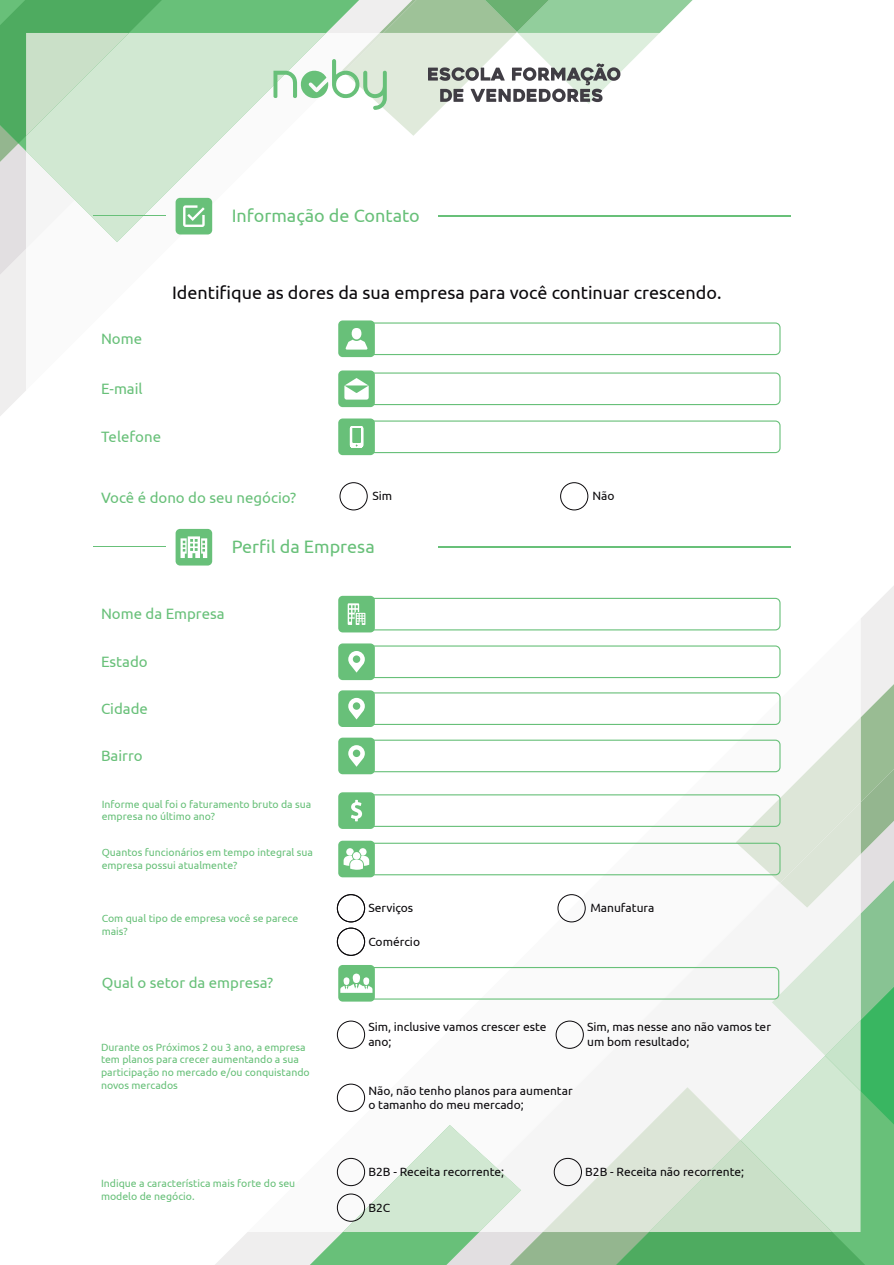
<style>
.page{position:relative;width:894px;height:1265px;background:#fff}
.page>*{position:absolute;margin:0;border:0;box-sizing:border-box;transform-origin:0 0}
.t1{font:18px "Ubuntu";color:#0b090c}
.t2{font:18px "Ubuntu";color:#68c079}
.t3{font:15px "Ubuntu";color:#68c079}
.t4{font:12px/14.4px "Ubuntu";color:#0b090c}
.t5{font:10.5px/12.6px "Ubuntu";color:#68c079}
</style>
<div class="page">
<svg style="left:0;top:275px;width:26px;height:141px;background:#f0efef"></svg>
<div style="left:162px;top:0;width:111px;height:33px;background:#68c079"></div>
<svg style="left:162px;top:33px;width:111px;height:202px;fill:#d1e8d2"></svg>
<svg style="left:0;top:0;width:162px;height:275px"></svg>
<svg style="left:273px;top:0;width:420px;height:136px"></svg>
<div style="left:176px;top:198px;width:36px;height:36px;background:#68c079;border-radius:4px"></div>
<svg style="left:183px;top:205px;width:22px;height:22px"></svg>
<hr style="left:438px;top:215px;width:353px;height:1px;background:#68c079">
<hr style="left:93px;top:215px;width:73px;height:1px;background:#68c079">
<div style="left:176px;top:529px;width:36px;height:36px;background:#68c079;border-radius:4px"></div>
<svg style="left:181px;top:536px;width:26px;height:22px"></svg>
<hr style="left:438px;top:546px;width:353px;height:1px;background:#68c079">
<hr style="left:93px;top:546px;width:73px;height:1px;background:#68c079">
<div style="left:341px;top:598px;width:440px;height:32px;border:1px solid #68c079;border-radius:5px"></div>
<div style="left:341px;top:645px;width:440px;height:33px;border:1px solid #68c079;border-radius:5px"></div>
<div style="left:338px;top:596px;width:37px;height:36px;background:#68c079;border-radius:4px"></div>
<svg style="left:348px;top:603px;width:17px;height:22px"></svg>
<div style="left:338px;top:643px;width:37px;height:37px;background:#68c079;border-radius:4px"></div>
<svg style="left:348px;top:651px;width:17px;height:21px"></svg>
<svg style="left:310px;top:684px;width:584px;height:580px"></svg>
<div style="left:341px;top:322px;width:440px;height:33px;border:1px solid #68c079;border-radius:5px"></div>
<div style="left:341px;top:372px;width:440px;height:33px;border:1px solid #68c079;border-radius:5px"></div>
<div style="left:341px;top:420px;width:440px;height:33px;border:1px solid #68c079;border-radius:5px"></div>
<div style="left:338px;top:320px;width:37px;height:37px;background:#68c079;border-radius:4px"></div>
<div style="left:352px;top:328px;width:9px;height:11px;background:#fff;border-radius:50%"></div>
<svg style="left:346px;top:340px;width:22px;height:9px"></svg>
<div style="left:338px;top:370px;width:37px;height:37px;background:#68c079;border-radius:4px"></div>
<svg style="left:344px;top:378px;width:25px;height:21px"></svg>
<div style="left:338px;top:418px;width:37px;height:37px;background:#68c079;border-radius:4px"></div>
<svg style="left:350px;top:426px;width:13px;height:21px"></svg>
<div style="left:340px;top:482px;width:28px;height:28px;border:1px solid #0b090c;border-radius:50%"></div>
<div style="left:560px;top:482px;width:28px;height:28px;border:1px solid #0b090c;border-radius:50%"></div>
<div style="left:337px;top:1158px;width:28px;height:28px;border:1px solid #0b090c;border-radius:50%"></div>
<div style="left:554px;top:1158px;width:28px;height:28px;border:1px solid #0b090c;border-radius:50%"></div>
<div style="left:337px;top:1193px;width:28px;height:28px;border:1px solid #0b090c;border-radius:50%"></div>
<div style="left:337px;top:1020px;width:28px;height:28px;border:1px solid #0b090c;border-radius:50%"></div>
<div style="left:556px;top:1020px;width:28px;height:28px;border:1px solid #0b090c;border-radius:50%"></div>
<div style="left:337px;top:1083px;width:28px;height:28px;border:1px solid #0b090c;border-radius:50%"></div>
<h1 class="t2" style="left:232px;top:204px;width:190px">Informação de Contato</h1>
<h2 class="t3" style="left:101px;top:329px;width:43px">Nome</h2>
<h2 class="t3" style="left:101px;top:379px;width:43px">E-mail</h2>
<h2 class="t3" style="left:101px;top:427px;width:62px">Telefone</h2>
<h1 class="t1" style="left:172px;top:281px;width:551px">Identifique as dores da sua empresa para você continuar crescendo.</h1>
<h2 class="t3" style="left:101px;top:488px;width:197px">Você é dono do seu negócio?</h2>
<p class="t4" style="left:373px;top:488px;width:21px">Sim</p>
<p class="t4" style="left:593px;top:488px;width:24px">Não</p>
<h1 class="t2" style="left:232px;top:535px;width:144px">Perfil da Empresa</h1>
<h2 class="t3" style="left:101px;top:604px;width:125px">Nome da Empresa</h2>
<h2 class="t3" style="left:101px;top:652px;width:48px">Estado</h2>
<h2 class="t3" style="left:101px;top:699px;width:48px">Cidade</h2>
<h2 class="t3" style="left:101px;top:746px;width:43px">Bairro</h2>
<p class="t5" style="left:102px;top:797px;width:211px">Informe qual foi o faturamento bruto da sua empresa no último ano?</p>
<p class="t5" style="left:102px;top:845px;width:213px">Quantos funcionários em tempo integral sua empresa possui atualmente?</p>
<p class="t5" style="left:102px;top:911px;width:198px">Com qual tipo de empresa você se parece mais?</p>
<h2 class="t3" style="left:102px;top:973px;width:173px">Qual o setor da empresa?</h2>
<p class="t5" style="left:101px;top:1040px;width:210px">Durante os Próximos 2 ou 3 ano, a empresa tem planos para crecer aumentando a sua participação no mercado e/ou conquistando novos mercados</p>
<p class="t5" style="left:101px;top:1176px;width:196px">Indique a característica mais forte do seu modelo de negócio.</p>
<p class="t4" style="left:368px;top:900px;width:46px">Serviços</p>
<p class="t4" style="left:591px;top:900px;width:65px">Manufatura</p>
<p class="t4" style="left:368px;top:933px;width:53px">Comércio</p>
<p class="t4" style="left:368px;top:1019px;width:180px">Sim, inclusive vamos crescer este ano;</p>
<p class="t4" style="left:587px;top:1019px;width:185px">Sim, mas nesse ano não vamos ter um bom resultado;</p>
<p class="t4" style="left:368px;top:1082px;width:206px">Não, não tenho planos para aumentar o tamanho do meu mercado;</p>
<p class="t4" style="left:368px;top:1164px;width:137px">B2B - Receita recorrente;</p>
<p class="t4" style="left:585px;top:1164px;width:160px">B2B - Receita não recorrente;</p>
<p class="t4" style="left:368px;top:1199px;width:23px">B2C</p>
</div>
